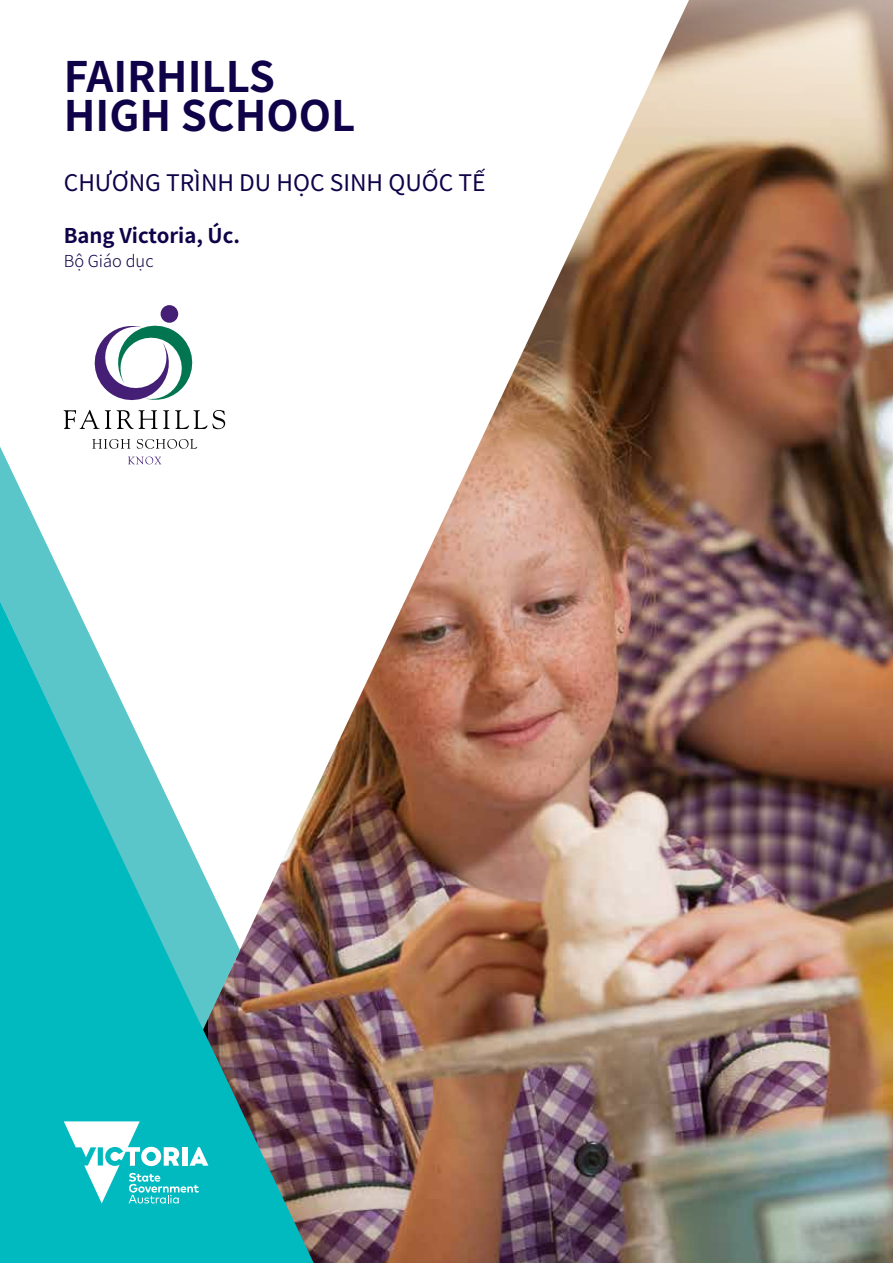
<style>
.page{position:relative;width:893px;height:1263px;background:#fff}
.page>*{position:absolute;margin:0;border:0;box-sizing:border-box;transform-origin:0 0}
.SCHOOL_NAME_COVER{font:700 42px/39px "Noto Sans CJ Ksc";color:#100249}
.PROGRAM_NAME_COVER{font:22.8px "Noto Sans CJ Ksc";color:#100249}
.SCHOOL_LOCATION_COVE{font:700 20.25px "Noto Sans CJ Ksc";color:#100249}
.A_Head{font:300 16.5px "Noto Sans CJ Ksc";color:#100249}
</style>
<div class="page">
<img style="left:689px;top:0;width:204px;height:1263px">
<img style="left:63px;top:0;width:626px;height:1263px">
<svg style="left:0;top:446px;width:240px;height:155px"></svg>
<svg style="left:0;top:601px;width:314px;height:662px"></svg>
<svg style="left:64px;top:1121px;width:144px;height:82px"></svg>
<svg style="left:128px;top:456px;width:33px;height:8px"></svg>
<svg style="left:92px;top:439px;width:38px;height:10px"></svg>
<svg style="left:137px;top:439px;width:60px;height:10px"></svg>
<svg style="left:64px;top:321px;width:161px;height:108px"></svg>
<div style="left:161px;top:305px;width:17px;height:18px;background:#451e76;border-radius:50%"></div>
<p class="SCHOOL_NAME_COVER" style="left:64px;top:58px;width:293px">FAIRHILLS<br>HIGH SCHOOL</p>
<p class="PROGRAM_NAME_COVER" style="left:64px;top:170px;width:423px">CHƯƠNG TRÌNH DU HỌC SINH QUỐC TẾ</p>
<p class="SCHOOL_LOCATION_COVE" style="left:64px;top:224px;width:178px">Bang Victoria, Úc.</p>
<p class="A_Head" style="left:64px;top:251px;width:91px">Bộ Giáo dục</p>
</div>
